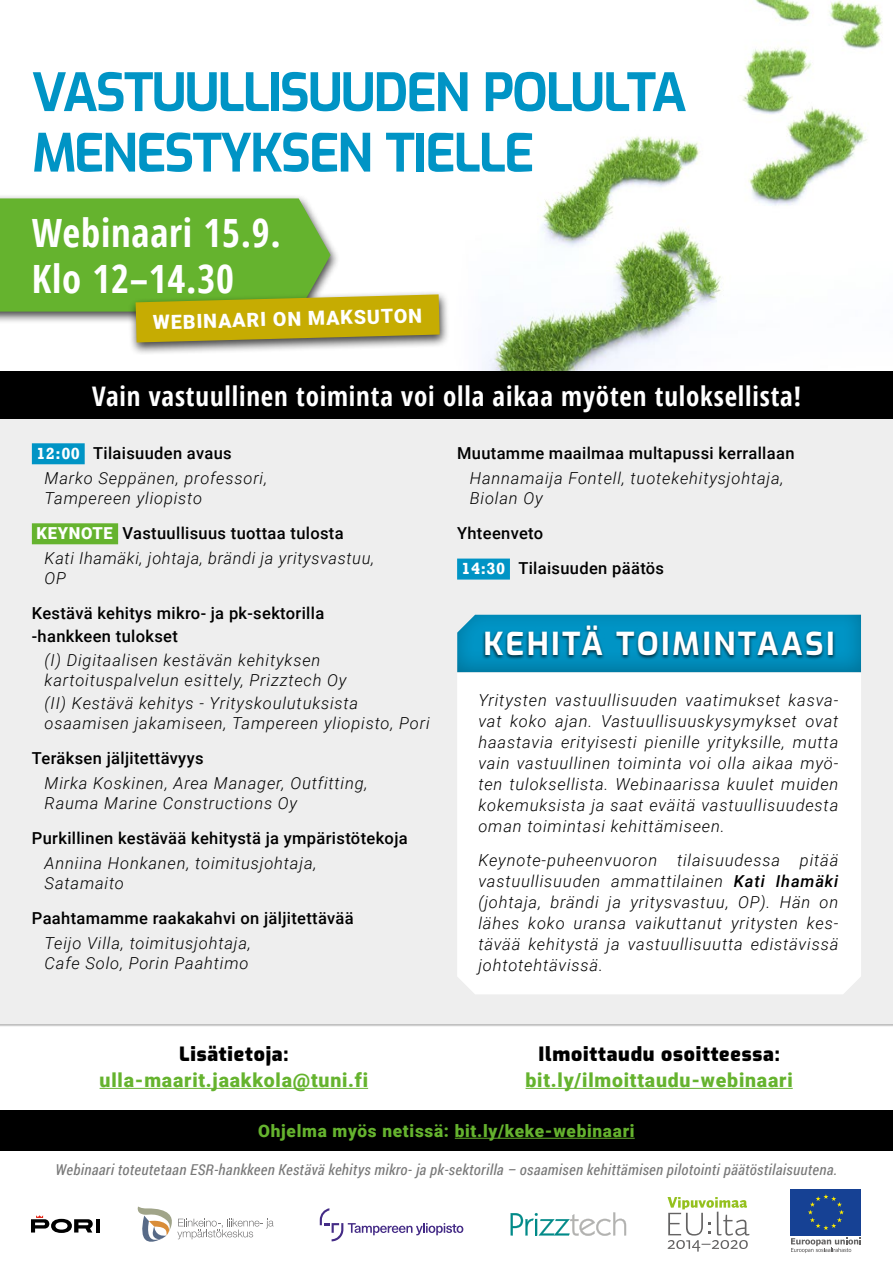
<style>
.page{position:relative;width:893px;height:1263px;background:#fff}
.page>*{position:absolute;margin:0;border:0;box-sizing:border-box;transform-origin:0 0}
.t1{font:700 52.5px/60.4px "Exo";letter-spacing:-.04em;color:#0094c5}
.t2{font:700 condensed 39px/46.8px "Open Sans";letter-spacing:.02em;color:#fff}
.t3{font:700 31.5px "Exo";letter-spacing:.075em;color:#fff}
.t4{font:700 condensed 27px "Open Sans";letter-spacing:.03em;color:#fff}
.t5{font:900 19.5px "Roboto";letter-spacing:.04em;color:#65b32e}
.t6{font:900 19.5px "Exo";letter-spacing:.04em;color:#000}
.t7{font:900 19.5px "Roboto";color:#fff}
.t8{font:900 17.25px "Roboto";letter-spacing:.04em;color:#65b32e}
.t9{font:italic 300 16.5px/21px "Roboto";letter-spacing:.05em;color:#000}
.t10{font:500 16.5px/35.2px "Roboto";letter-spacing:.02em;color:#000}
.t11{font:italic 15px "Roboto Condensed";letter-spacing:.02em;color:#797979}
.s1{font-family:"Rockwell";font-weight:700;font-style:normal;color:#fff}
.s2{font-weight:500;font-style:normal}
.s3{font-weight:300;font-style:italic}
.s4{font-weight:900;color:#fff}
.s5{font-family:"Rockwell";font-weight:700;color:#fff}
.s6{font-weight:500}
</style>
<div class="page">
<div style="left:0;top:395px;width:893px;height:868px;background:#eee"></div>
<img style="left:482px;top:0;width:401px;height:371px">
<div style="left:0;top:1110px;width:893px;height:41px;background:#000"></div>
<div style="left:0;top:1151px;width:893px;height:112px;background:#fff"></div>
<div style="left:32px;top:443px;width:53px;height:21px;background:#0094c5"></div>
<div style="left:32px;top:523px;width:86px;height:21px;background:#65b32e"></div>
<div style="left:457px;top:559px;width:53px;height:21px;background:#0094c5"></div>
<div style="left:457px;top:674px;width:404px;height:320px;background:#fff"></div>
<div style="left:443px;top:603px;width:430px;height:71px;background:#000;opacity:.25"></div>
<div style="left:482px;top:624px;width:354px;height:36px;background:#000;opacity:.66"></div>
<hr style="left:455px;top:1138px;width:180px;height:1px;background:#65b32e">
<svg style="left:138px;top:1206px;width:136px;height:36px"></svg>
<svg style="left:667px;top:1197px;width:82px;height:54px"></svg>
<div style="left:791px;top:1189px;width:70px;height:47px;background:#164194"></div>
<svg style="left:808px;top:1194px;width:36px;height:36px"></svg>
<svg style="left:791px;top:1238px;width:70px;height:15px"></svg>
<svg style="left:511px;top:1212px;width:115px;height:24px"></svg>
<svg style="left:320px;top:1208px;width:143px;height:33px"></svg>
<svg style="left:32px;top:1215px;width:67px;height:18px"></svg>
<div style="left:0;top:371px;width:893px;height:48px;background:#000"></div>
<div style="left:0;top:1016px;width:893px;height:96px;background:#000;opacity:.25"></div>
<div style="left:0;top:193px;width:340px;height:132px;background:#000;opacity:.75"></div>
<hr style="left:526px;top:1088px;width:267px;height:1px;background:#65b32e">
<hr style="left:100px;top:1088px;width:268px;height:1px;background:#65b32e">
<div style="left:128px;top:289px;width:322px;height:66px;background:#000;opacity:.75"></div>
<svg style="left:0;top:198px;width:440px;height:144px"></svg>
<h1 class="t1" style="left:32px;top:59px;width:656px">VASTUULLISUUDEN POLULTA<br>MENESTYKSEN TIELLE</h1>
<h2 class="t2" style="left:32px;top:208px;width:251px">Webinaari 15.9.<br>Klo 12–14.30</h2>
<p class="t7" style="left:153px;top:310px;width:271px;rotate:-2deg">WEBINAARI ON MAKSUTON</p>
<h3 class="t4" style="left:92px;top:377px;width:710px">Vain vastuullinen toiminta voi olla aikaa myöten tuloksellista!</h3>
<p class="t9" style="left:45px;top:440px;width:224px;line-height:24.5px;text-indent:-8px"><span class="s1">12:00</span> <span class="s2">Tilaisuuden avaus<br></span>Marko Seppänen, professori,</p>
<p class="t10" style="left:37px;top:480px;width:308px;text-indent:8px"><span class="s3">Tampereen yliopisto<br></span><span class="s4">KEYNOTE</span> Vastuullisuus tuottaa tulosta</p>
<p class="t9" style="left:45px;top:547px;width:331px;line-height:20.2px">Kati Ihamäki, johtaja, brändi ja yritysvastuu,<br>OP</p>
<p class="t10" style="left:32px;top:601px;width:294px;line-height:22.5px">Kestävä kehitys mikro- ja pk-sektorilla -hankkeen tulokset</p>
<p class="t9" style="left:45px;top:649px;width:303px;line-height:20.2px">(I) Digitaalisen kestävän kehityksen kartoituspalvelun esittely, Prizztech Oy</p>
<p class="t9" style="left:45px;top:692px;width:387px;line-height:20.2px">(II) Kestävä kehitys - Yrityskoulutuksista osaamisen jakamiseen, Tampereen yliopisto, Pori</p>
<p class="t10" style="left:32px;top:740px;width:173px">Teräksen jäljitettävyys</p>
<p class="t9" style="left:45px;top:772px;width:325px;line-height:20.2px">Mirka Koskinen, Area Manager, Outfitting,<br>Rauma Marine Constructions Oy</p>
<p class="t10" style="left:32px;top:820px;width:377px">Purkillinen kestävää kehitystä ja ympäristötekoja</p>
<p class="t9" style="left:45px;top:852px;width:273px;line-height:20.2px">Anniina Honkanen, toimitusjohtaja,<br>Satamaito</p>
<p class="t10" style="left:32px;top:900px;width:323px">Paahtamamme raakakahvi on jäljitettävää</p>
<p class="t9" style="left:45px;top:932px;width:208px;line-height:20.2px">Teijo Villa, toimitusjohtaja,<br>Cafe Solo, Porin Paahtimo</p>
<p class="t10" style="left:457px;top:435px;width:339px">Muutamme maailmaa multapussi kerrallaan</p>
<p class="t9" style="left:470px;top:467px;width:315px;line-height:20.2px">Hannamaija Fontell, tuotekehitysjohtaja,<br>Biolan Oy</p>
<p class="t10" style="left:457px;top:515px;width:209px">Yhteenveto<br><span class="s5">14:30</span> Tilaisuuden päätös</p>
<h3 class="t3" style="left:483px;top:620px;width:353px">KEHITÄ TOIMINTAASI</h3>
<p class="t9" style="left:478px;top:689px;width:361px;text-align:justify">Yritysten vastuullisuuden vaatimukset kasva&shy;vat koko ajan. Vastuullisuuskysymykset ovat haastavia erityisesti pienille yrityksille, mutta vain vastuullinen toiminta voi olla aikaa myö&shy;ten tuloksellista. Webinaarissa kuulet muiden kokemuksista ja saat eväitä vastuullisuudesta oman toimintasi kehittämiseen.</p>
<p class="t9" style="left:478px;top:849px;width:361px;text-align:justify">Keynote-puheenvuoron tilaisuudessa pitää vastuullisuuden ammattilainen <span class="s6">Kati Ihamäki </span>(johtaja, brändi ja yritysvastuu, OP). Hän on lähes koko uransa vaikuttanut yritysten kes&shy;tävää kehitystä ja vastuullisuutta edistävissä johtotehtävissä.</p>
<p class="t6" style="left:179px;top:1039px;width:111px">Lisätietoja:</p>
<p class="t5" style="left:100px;top:1066px;width:270px">ulla-maarit.jaakkola@tuni.fi</p>
<p class="t6" style="left:539px;top:1039px;width:243px">Ilmoittaudu osoitteessa:</p>
<p class="t5" style="left:526px;top:1066px;width:269px">bit.ly/ilmoittaudu-webinaari</p>
<p class="t8" style="left:258px;top:1119px;width:378px">Ohjelma myös netissä: bit.ly/keke-webinaari</p>
<p class="t11" style="left:56px;top:1159px;width:783px">Webinaari toteutetaan ESR-hankkeen Kestävä kehitys mikro- ja pk-sektorilla – osaamisen kehittämisen pilotointi päätöstilaisuutena.</p>
</div>
